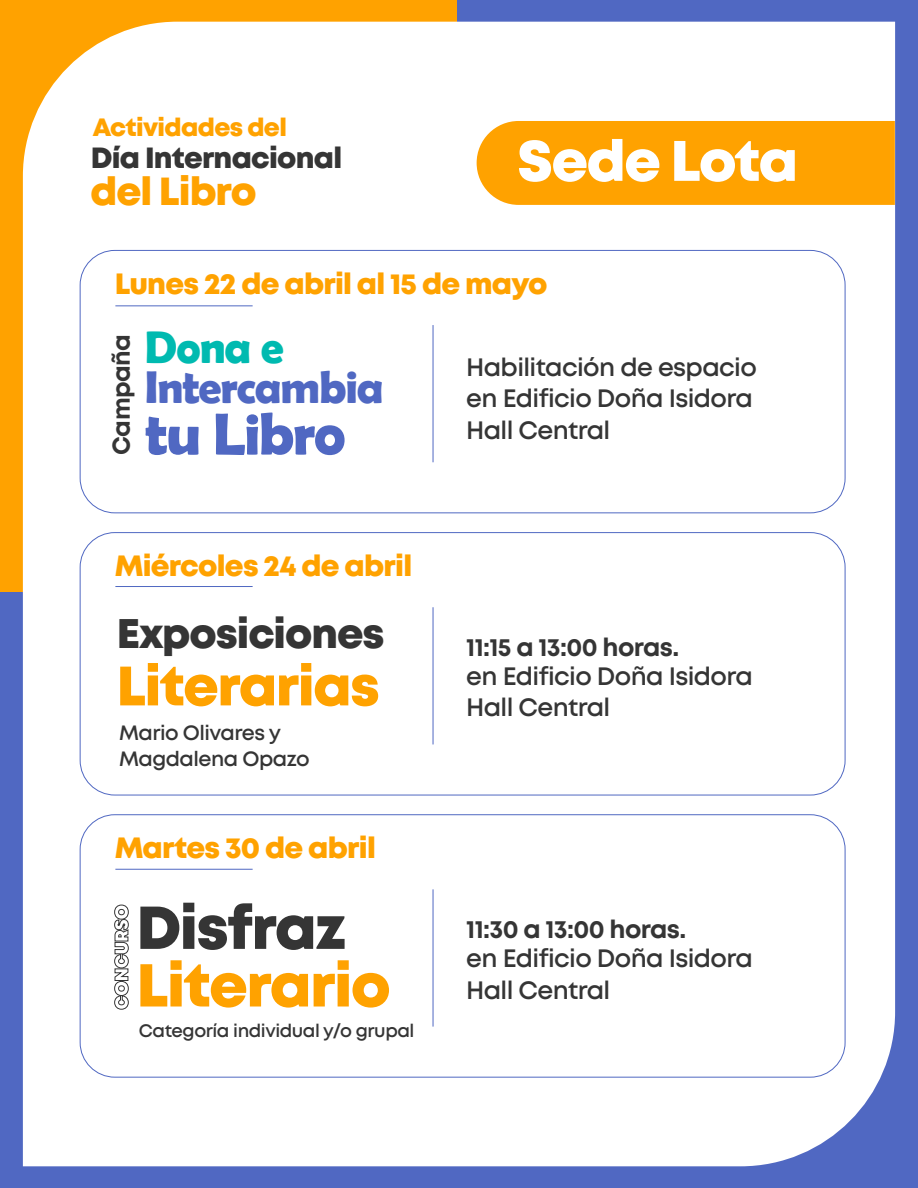
<style>
.page{position:relative;width:918px;height:1188px;background:#5068c2}
.page>*{position:absolute;margin:0;border:0;box-sizing:border-box;transform-origin:0 0}
.t1{font:800 60.45px "Mont";letter-spacing:-.025em;color:#ffa200}
.t2{font:800 60.45px "Mont";letter-spacing:-.025em;color:#353535}
.t3{font:700 59.7px "Berlin Sans FB Demi";letter-spacing:-.025em;color:#5068c2}
.t4{font:800 57px "Mont";letter-spacing:-.03em;color:#fff}
.t5{font:800 55.35px "Mont";letter-spacing:-.025em;color:#ffa200}
.t6{font:700 45.9px "Berlin Sans FB Demi";letter-spacing:-.025em;color:#5068c2}
.t7{font:700 45.9px "Berlin Sans FB Demi";color:#00bab0}
.t8{font:800 41.4px "Mont";letter-spacing:-.025em;color:#353535}
.t9{font:800 39.15px "Mont";letter-spacing:-.025em;color:#ffa200}
.t10{font:800 29.25px "Mont";letter-spacing:-.025em;color:#ffa200}
.t11{font:800 29.25px "Mont";letter-spacing:-.025em;color:#353535}
.t12{font:600 25.2px/31.5px "Mont";letter-spacing:-.025em;color:#353535}
.t13{font:700 25.2px "Mont";letter-spacing:-.025em;color:#353535}
.t14{font:800 25.05px "Mont";letter-spacing:-.025em;color:#ffa200}
.t15{font:700 24.3px "Mont";letter-spacing:-.025em;color:#353535}
.t16{font:600 20.7px/26px "Mont";letter-spacing:-.025em;color:#353535}
.t17{font:600 18.15px "Mont";letter-spacing:-.025em;color:#353535}
</style>
<div class="page">
<div style="left:0;top:0;width:457px;height:591px;background:#ffa200"></div>
<div style="left:23px;top:22px;width:872px;height:1144px;background:#fff"></div>
<div style="left:80px;top:250px;width:765px;height:263px;background:#fff;border-radius:35px"></div>
<div style="left:477px;top:121px;width:418px;height:84px;background:#ffa200"></div>
<hr style="left:433px;top:325px;width:1px;height:137px;background:#5068c2">
<div style="left:80px;top:533px;width:765px;height:262px;background:#fff;border-radius:35px"></div>
<hr style="left:433px;top:607px;width:1px;height:137px;background:#5068c2">
<div style="left:80px;top:815px;width:765px;height:262px;background:#fff;border-radius:35px"></div>
<hr style="left:433px;top:889px;width:1px;height:138px;background:#5068c2">
<hr style="left:115px;top:869px;width:138px;height:1px;background:#5068c2">
<hr style="left:115px;top:586px;width:138px;height:1px;background:#5068c2">
<hr style="left:115px;top:305px;width:138px;height:1px;background:#5068c2">
<svg style="left:114px;top:905px;width:15px;height:105px"></svg>
<p class="t14" style="left:93px;top:111px;width:196px">Actividades del</p>
<p class="t11" style="left:91px;top:139px;width:253px">Día Internacional</p>
<h3 class="t9" style="left:91px;top:166px;width:168px">del Libro</h3>
<h3 class="t4" style="left:517px;top:124px;width:282px">Sede Lota</h3>
<p class="t10" style="left:115px;top:265px;width:434px">Lunes 22 de abril al 15 de mayo</p>
<p class="t15" style="left:105px;top:455px;width:122px;rotate:-90deg">Campaña</p>
<h3 class="t7" style="left:145px;top:320px;width:140px">Dona e</h3>
<h3 class="t6" style="left:145px;top:361px;width:240px">Intercambia</h3>
<h2 class="t3" style="left:145px;top:399px;width:202px">tu Libro</h2>
<p class="t10" style="left:115px;top:547px;width:299px">Miércoles 24 de abril</p>
<h3 class="t8" style="left:117px;top:606px;width:269px">Exposiciones</h3>
<h3 class="t5" style="left:117px;top:650px;width:265px">Literarias</h3>
<p class="t16" style="left:119px;top:720px;width:192px">Mario Olivares y<br>Magdalena Opazo</p>
<p class="t10" style="left:115px;top:829px;width:263px">Martes 30 de abril</p>
<h1 class="t2" style="left:136px;top:888px;width:212px">Disfraz</h1>
<h1 class="t1" style="left:136px;top:946px;width:256px">Literario</h1>
<p class="t17" style="left:139px;top:1019px;width:277px">Categoría individual y/o grupal</p>
<p class="t12" style="left:466px;top:351px;width:292px">Habilitación de espacio en Edificio Doña Isidora<br>Hall Central</p>
<p class="t13" style="left:466px;top:630px;width:214px">11:15 a 13:00 horas.</p>
<p class="t12" style="left:466px;top:660px;width:288px">en Edificio Doña Isidora<br>Hall Central</p>
<p class="t13" style="left:466px;top:913px;width:222px">11:30 a 13:00 horas.</p>
<p class="t12" style="left:466px;top:943px;width:288px">en Edificio Doña Isidora<br>Hall Central</p>
</div>
